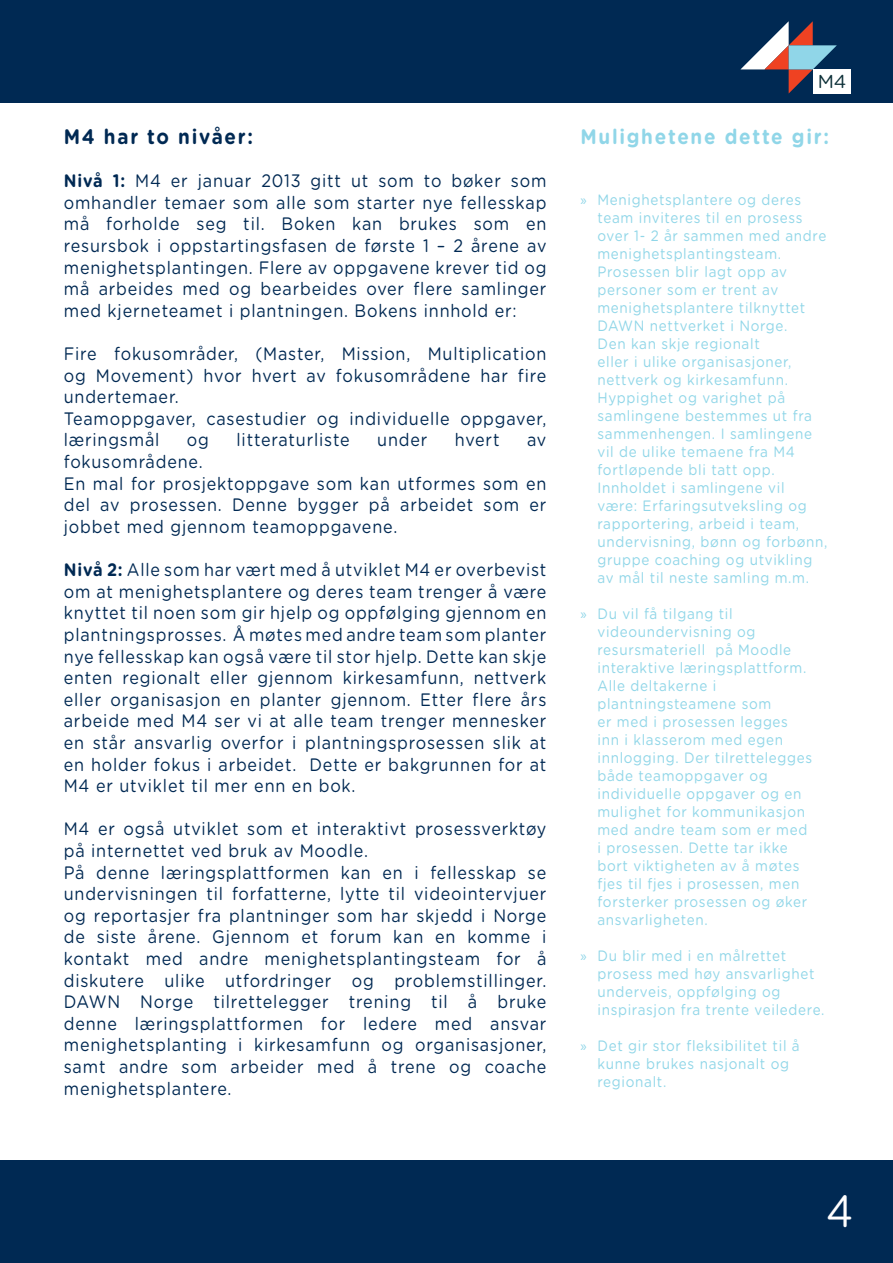
<style>
.page{position:relative;width:893px;height:1263px;background:#fff}
.page>*{position:absolute;margin:0;border:0;box-sizing:border-box;transform-origin:0 0}
.Sidetal{font:45px "Gotham Rounded";color:#fff;scale:.9 1}
.Underoverskrift_SATS{font:700 21px "Gotham Rounded";letter-spacing:.09em;color:#90d6e8;scale:.9 1}
.Underoverskrift_SATS-2{font:700 21px "Gotham Rounded";letter-spacing:.09em;color:#002953;scale:.9 1}
.t1{font:18.75px "Gotham Rounded";color:#0c2f37}
.t2{font:18px/21.6px "Gotham Rounded";letter-spacing:.05em;color:#002953;text-align:justify;scale:.9 1}
.t3{font:15px/18px "Gotham Rounded";letter-spacing:.05em;color:#90d6e8;scale:.9 1}
.s1{font-weight:700}
.s2{font-family:"Myriad Pro"}
</style>
<div class="page">
<div style="left:0;top:0;width:893px;height:102px;background:#002953"></div>
<div style="left:0;top:1161px;width:893px;height:102px;background:#002953"></div>
<svg style="left:740px;top:21px;width:97px;height:73px"></svg>
<div style="left:813px;top:69px;width:37px;height:25px;background:#fff"></div>
<p class="Underoverskrift_SATS-2" style="left:64px;top:122px;width:212px">M4 har to nivåer:</p>
<p class="t2" style="left:64px;top:169px;width:538px"><span class="s1">Nivå 1:</span> M4 er januar 2013 gitt ut som to bøker som omhandler temaer som alle som starter nye fellesskap må forholde seg til. Boken kan brukes som en resursbok i oppstartingsfasen de første 1 – 2 årene av menighetsplantingen. Flere av oppgavene krever tid og må arbeides med og bearbeides over flere samlinger med kjerneteamet i plantningen. Bokens innhold er:</p>
<p class="t2" style="left:64px;top:342px;width:538px">Fire fokusområder, (Master, Mission, Multiplication og Movement) hvor hvert av fokusområdene har fire undertemaer.</p>
<p class="t2" style="left:64px;top:407px;width:538px">Teamoppgaver, casestudier og individuelle oppgaver, læringsmål</p>
<p class="t2" style="left:187px;top:428px;width:26px">og</p>
<p class="t2" style="left:237px;top:428px;width:127px">litteraturliste</p>
<p class="t2" style="left:377px;top:428px;width:57px">under</p>
<p class="t2" style="left:455px;top:428px;width:51px">hvert</p>
<p class="t2" style="left:527px;top:428px;width:23px">av</p>
<p class="t2" style="left:64px;top:450px;width:156px">fokusområdene.</p>
<p class="t2" style="left:64px;top:472px;width:538px">En mal for prosjektoppgave som kan utformes som en del av prosessen. Denne bygger på arbeidet som er jobbet med gjennom teamoppgavene.</p>
<p class="t2" style="left:64px;top:558px;width:538px"><span class="s1">Nivå 2:</span> Alle som har vært med å utviklet M4 er overbevist om at menighetsplantere og deres team trenger å være knyttet til noen som gir hjelp og oppfølging gjennom en plantningsprosses. Å møtes med andre team som planter nye fellesskap kan også være til stor hjelp. Dette kan skje enten regionalt eller gjennom kirkesamfunn, nettverk eller organisasjon en planter gjennom. Etter flere års arbeide med M4 ser vi at alle team trenger mennesker en står ansvarlig overfor i plantningsprosessen slik at en holder fokus i arbeidet. Dette er bakgrunnen for at M4 er utviklet til mer enn en bok.</p>
<p class="t2" style="left:64px;top:817px;width:538px">M4 er også utviklet som et interaktivt prosessverktøy på internettet ved bruk av Moodle.</p>
<p class="t2" style="left:64px;top:860px;width:538px">På denne læringsplattformen kan en i fellesskap se undervisningen til forfatterne, lytte til videointervjuer og reportasjer fra plantninger som har skjedd i Norge de siste årene. Gjennom et forum kan en komme i kontakt med andre menighetsplantingsteam for å diskutere ulike utfordringer og problemstillinger.<br>DAWN Norge tilrettelegger trening til å bruke denne læringsplattformen for ledere med ansvar menighetsplanting i kirkesamfunn og organisasjoner, samt andre som arbeider med å trene og coache menighetsplantere.</p>
<p class="t1" style="left:818px;top:69px;width:30px">M4</p>
<p class="Underoverskrift_SATS" style="left:580px;top:122px;width:278px">Mulighetene dette gir:</p>
<p class="t3" style="left:597px;top:190px;width:257px;text-indent:-17px"><span class="s2">»</span> Menighetsplantere og deres team inviteres til en prosess over 1- 2 år sammen med andre menighetsplantingsteam.<br>Prosessen blir lagt opp av personer som er trent av menighetsplantere tilknyttet<br>DAWN nettverket i Norge.<br>Den kan skje regionalt<br>eller i ulike organisasjoner, nettverk og kirkesamfunn.<br>Hyppighet og varighet på samlingene bestemmes ut fra sammenhengen. I samlingene vil de ulike temaene fra M4 fortløpende bli tatt opp.<br>Innholdet i samlingene vil være: Erfaringsutveksling og rapportering, arbeid i team, undervisning, bønn og forbønn, gruppe coaching og utvikling av mål til neste samling m.m.</p>
<p class="t3" style="left:597px;top:604px;width:240px;text-indent:-17px"><span class="s2">»</span> Du vil få tilgang til videoundervisning og resursmateriell på Moodle interaktive læringsplattform.<br>Alle deltakerne i plantningsteamene som<br>er med i prosessen legges inn i klasserom med egen innlogging. Der tilrettelegges både teamoppgaver og individuelle oppgaver og en mulighet for kommunikasjon med andre team som er med i prosessen. Dette tar ikke bort viktigheten av å møtes fjes til fjes i prosessen, men forsterker prosessen og øker ansvarligheten.</p>
<p class="t3" style="left:597px;top:946px;width:254px;text-indent:-17px"><span class="s2">»</span> Du blir med i en målrettet prosess med høy ansvarlighet underveis, oppfølging og inspirasjon fra trente veiledere.</p>
<p class="t3" style="left:597px;top:1036px;width:226px;text-indent:-17px"><span class="s2">»</span> Det gir stor fleksibilitet til å kunne brukes nasjonalt og regionalt.</p>
<p class="Sidetal" style="left:826px;top:1180px;width:32px">4</p>
</div>
